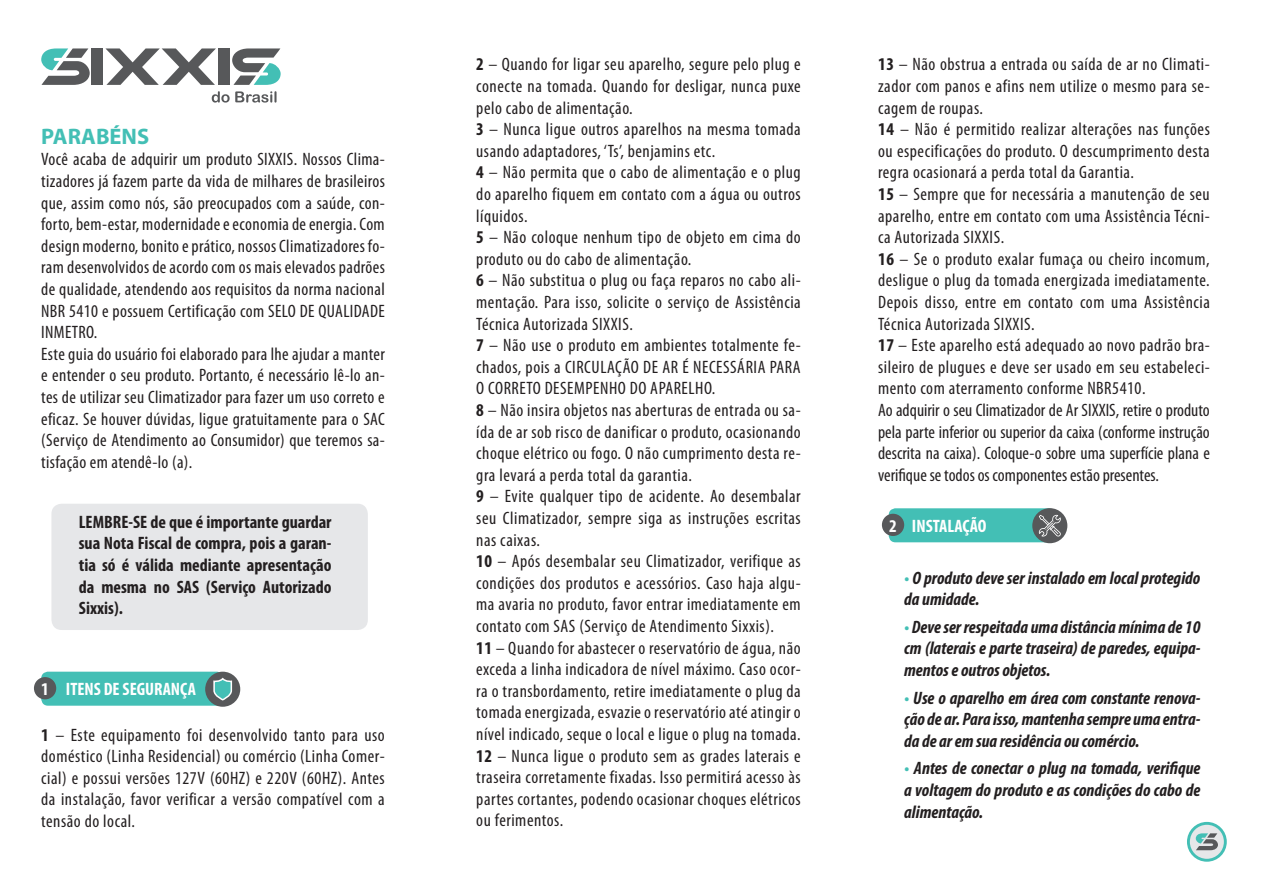
<style>
.page{position:relative;width:1263px;height:893px;background:#fff}
.page>*{position:absolute;margin:0;border:0;box-sizing:border-box;transform-origin:0 0}
.t1{font:700 22.5px "Myriad Pro";color:#43bfb5}
.t2{font:condensed 18px/21.6px "Myriad Pro";letter-spacing:.03em;color:#231f20;text-align:justify}
.t3{font:italic 700 condensed 18px/21.6px "Myriad Pro";color:#231f20;text-align:justify}
.t4{font:700 condensed 18px/21.6px "Myriad Pro";color:#231f20;text-align:justify}
.t5{font:700 condensed 18px "Myriad Pro";color:#fff}
.s1{font-weight:700}
.s2{color:#43bfb5}
</style>
<div class="page">
<div style="left:889px;top:508px;width:166px;height:34px;background:#43bfb5;border-radius:7px"></div>
<div style="left:41px;top:672px;width:182px;height:34px;background:#43bfb5;border-radius:7px"></div>
<div style="left:34px;top:677px;width:22px;height:22px;background:#57585a;border-radius:50%"></div>
<div style="left:51px;top:504px;width:317px;height:126px;background:#e6e7e9;border-radius:10px"></div>
<svg style="left:232px;top:48px;width:49px;height:37px"></svg>
<svg style="left:41px;top:48px;width:49px;height:37px"></svg>
<div style="left:92px;top:48px;width:11px;height:37px;background:#57585a"></div>
<div style="left:219px;top:48px;width:11px;height:37px;background:#57585a"></div>
<svg style="left:105px;top:48px;width:111px;height:37px"></svg>
<svg style="left:212px;top:91px;width:65px;height:12px"></svg>
<svg style="left:1187px;top:822px;width:40px;height:40px"></svg>
<div style="left:1190px;top:825px;width:34px;height:34px;background:#e6e7e9;border-radius:50%"></div>
<svg style="left:1196px;top:833px;width:22px;height:17px"></svg>
<div style="left:1032px;top:508px;width:35px;height:35px;background:#57585a;border-radius:50%"></div>
<svg style="left:1039px;top:515px;width:22px;height:22px"></svg>
<div style="left:205px;top:672px;width:35px;height:35px;background:#57585a;border-radius:50%"></div>
<svg style="left:213px;top:677px;width:20px;height:24px"></svg>
<div style="left:882px;top:514px;width:22px;height:22px;background:#57585a;border-radius:50%"></div>
<p class="t1" style="left:41px;top:121px;width:110px">PARABÉNS</p>
<p class="t2" style="left:41px;top:148px;width:345px">Você acaba de adquirir um produto SIXXIS. Nossos Clima&shy;tizadores já fazem parte da vida de milhares de brasileiros que, assim como nós, são preocupados com a saúde, con&shy;forto, bem-estar, modernidade e economia de energia. Com design moderno, bonito e prático, nossos Climatizadores fo&shy;ram desenvolvidos de acordo com os mais elevados padrões de qualidade, atendendo aos requisitos da norma nacional NBR 5410 e possuem Certificação com SELO DE QUALIDADE INMETRO.</p>
<p class="t2" style="left:41px;top:343px;width:345px">Este guia do usuário foi elaborado para lhe ajudar a manter e entender o seu produto. Portanto, é necessário lê-lo an&shy;tes de utilizar seu Climatizador para fazer um uso correto e eficaz. Se houver dúvidas, ligue gratuitamente para o SAC (Serviço de Atendimento ao Consumidor) que teremos sa&shy;tisfação em atendê-lo (a).</p>
<p class="t4" style="left:79px;top:511px;width:254px">LEMBRE-SE de que é importante guardar sua Nota Fiscal de compra, pois a garan&shy;tia só é válida mediante apresentação da mesma no SAS (Serviço Autorizado Sixxis).</p>
<p class="t5" style="left:41px;top:678px;width:9px">1</p>
<p class="t5" style="left:66px;top:677px;width:132px">ITENS DE SEGURANÇA</p>
<p class="t2" style="left:41px;top:724px;width:345px"><span class="s1">1</span> – Este equipamento foi desenvolvido tanto para uso doméstico (Linha Residencial) ou comércio (Linha Comer&shy;cial) e possui versões 127V (60HZ) e 220V (60HZ). Antes da instalação, favor verificar a versão compatível com a tensão do local.</p>
<p class="t2" style="left:476px;top:53px;width:326px"><span class="s1">2</span> – Quando for ligar seu aparelho, segure pelo plug e conecte na tomada. Quando for desligar, nunca puxe pelo cabo de alimentação.</p>
<p class="t2" style="left:476px;top:118px;width:326px"><span class="s1">3</span> – Nunca ligue outros aparelhos na mesma tomada usando adaptadores, ‘Ts’, benjamins etc.</p>
<p class="t2" style="left:476px;top:161px;width:326px"><span class="s1">4</span> – Não permita que o cabo de alimentação e o plug do aparelho fiquem em contato com a água ou outros líquidos.</p>
<p class="t2" style="left:476px;top:226px;width:326px"><span class="s1">5</span> – Não coloque nenhum tipo de objeto em cima do produto ou do cabo de alimentação.</p>
<p class="t2" style="left:476px;top:269px;width:326px"><span class="s1">6</span> – Não substitua o plug ou faça reparos no cabo ali&shy;mentação. Para isso, solicite o serviço de Assistência Técnica Autorizada SIXXIS.</p>
<p class="t2" style="left:476px;top:334px;width:326px"><span class="s1">7</span> – Não use o produto em ambientes totalmente fe&shy;chados, pois a CIRCULAÇÃO DE AR É NECESSÁRIA PARA O CORRETO DESEMPENHO DO APARELHO.</p>
<p class="t2" style="left:476px;top:399px;width:326px"><span class="s1">8</span> – Não insira objetos nas aberturas de entrada ou sa&shy;ída de ar sob risco de danificar o produto, ocasionando choque elétrico ou fogo. O não cumprimento desta re&shy;gra levará a perda total da garantia.</p>
<p class="t2" style="left:476px;top:485px;width:326px"><span class="s1">9</span> – Evite qualquer tipo de acidente. Ao desembalar seu Climatizador, sempre siga as instruções escritas nas caixas.</p>
<p class="t2" style="left:476px;top:550px;width:326px"><span class="s1">10</span> – Após desembalar seu Climatizador, verifique as condições dos produtos e acessórios. Caso haja algu&shy;ma avaria no produto, favor entrar imediatamente em contato com SAS (Serviço de Atendimento Sixxis).</p>
<p class="t2" style="left:476px;top:637px;width:326px"><span class="s1">11</span> – Quando for abastecer o reservatório de água, não exceda a linha indicadora de nível máximo. Caso ocor&shy;ra o transbordamento, retire imediatamente o plug da tomada energizada, esvazie o reservatório até atingir o nível indicado, seque o local e ligue o plug na tomada.</p>
<p class="t2" style="left:476px;top:745px;width:326px"><span class="s1">12</span> – Nunca ligue o produto sem as grades laterais e traseira corretamente fixadas. Isso permitirá acesso às partes cortantes, podendo ocasionar choques elétricos ou ferimentos.</p>
<p class="t2" style="left:878px;top:53px;width:333px"><span class="s1">13</span> – Não obstrua a entrada ou saída de ar no Climati&shy;zador com panos e afins nem utilize o mesmo para se&shy;cagem de roupas.</p>
<p class="t2" style="left:878px;top:118px;width:333px"><span class="s1">14</span> – Não é permitido realizar alterações nas funções ou especificações do produto. O descumprimento desta regra ocasionará a perda total da Garantia.</p>
<p class="t2" style="left:878px;top:183px;width:333px"><span class="s1">15</span> – Sempre que for necessária a manutenção de seu aparelho, entre em contato com uma Assistência Técni&shy;ca Autorizada SIXXIS.</p>
<p class="t2" style="left:878px;top:248px;width:333px"><span class="s1">16</span> – Se o produto exalar fumaça ou cheiro incomum, desligue o plug da tomada energizada imediatamente.<br>Depois disso, entre em contato com uma Assistência Técnica Autorizada SIXXIS.</p>
<p class="t2" style="left:878px;top:334px;width:333px"><span class="s1">17</span> – Este aparelho está adequado ao novo padrão bra&shy;sileiro de plugues e deve ser usado em seu estabeleci&shy;mento com aterramento conforme NBR5410.</p>
<p class="t2" style="left:878px;top:399px;width:333px">Ao adquirir o seu Climatizador de Ar SIXXIS, retire o produto pela parte inferior ou superior da caixa (conforme instrução descrita na caixa). Coloque-o sobre uma superfície plana e verifique se todos os componentes estão presentes.</p>
<p class="t5" style="left:889px;top:514px;width:9px">2</p>
<p class="t5" style="left:912px;top:515px;width:76px">INSTALAÇÃO</p>
<p class="t3" style="left:904px;top:566px;width:298px"><span class="s2">•</span> O produto deve ser instalado em local protegido da umidade.</p>
<p class="t3" style="left:904px;top:616px;width:298px"><span class="s2">•</span> Deve ser respeitada uma distância mínima de 10 cm (laterais e parte traseira) de paredes, equipa&shy;mentos e outros objetos.</p>
<p class="t3" style="left:904px;top:686px;width:298px"><span class="s2">•</span> Use o aparelho em área com constante renova&shy;ção de ar. Para isso, mantenha sempre uma entra&shy;da de ar em sua residência ou comércio.</p>
<p class="t3" style="left:904px;top:757px;width:298px"><span class="s2">•</span> Antes de conectar o plug na tomada, verifique a voltagem do produto e as condições do cabo de alimentação.</p>
</div>
